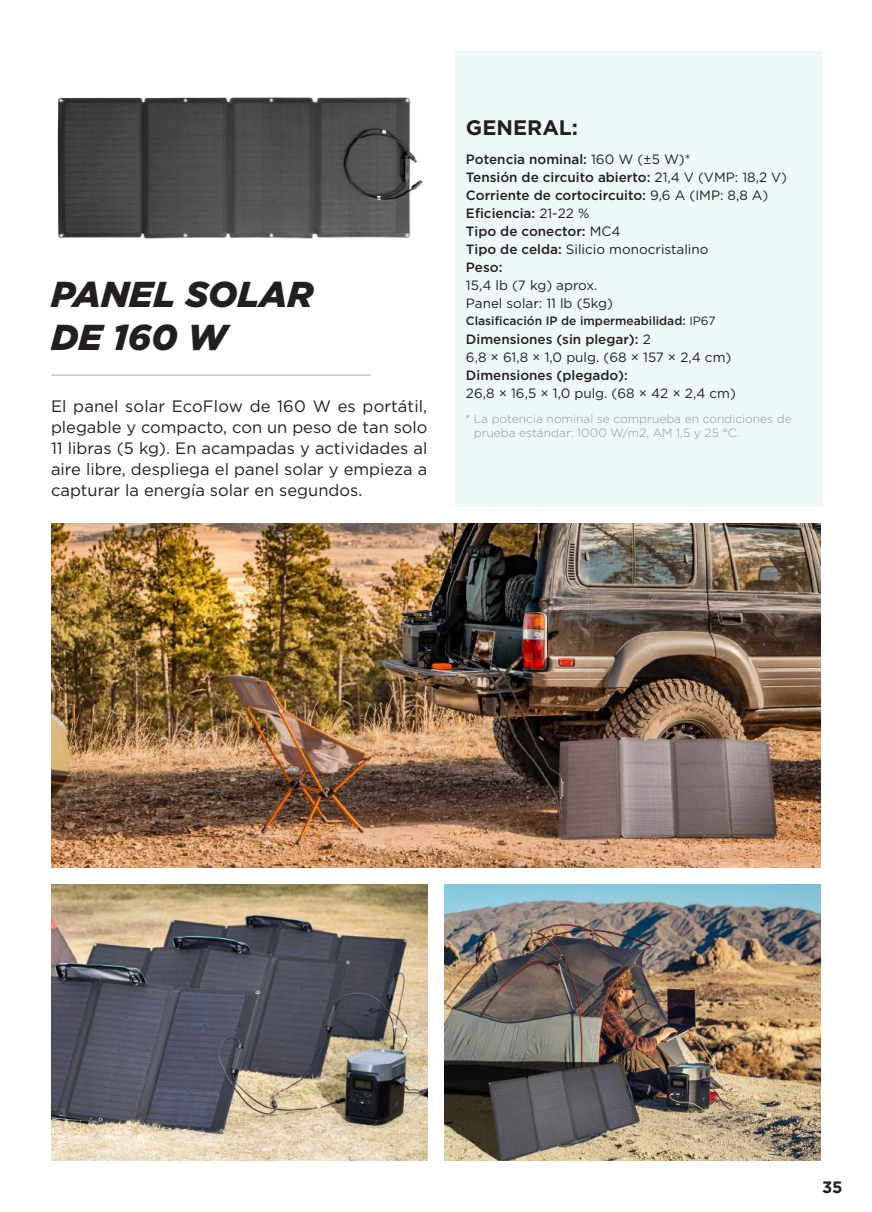
<style>
.page{position:relative;width:872px;height:1212px;background:#fff}
.page>*{position:absolute;margin:0;border:0;box-sizing:border-box;transform-origin:0 0}
.t1{font:italic 900 36px/43.2px "Gotham";color:#231f20}
.t2{font:700 21px "Gotham";color:#231f20}
.t3{font:16.5px/21px "Gotham";color:#231f20;text-align:justify}
.t4{font:700 16.5px "Gotham";color:#231f20}
.t5{font:500 13.5px/18px "Gotham";color:#231f20}
.t6{font:13.5px/18px "Gotham";color:#231f20}
.t7{font:300 12px/14.4px "Gotham";color:#939598}
.t8{font:500 12px "Gotham";color:#231f20}
.s1{font-weight:400}
.s2{font-weight:500}
</style>
<div class="page">
<div style="left:455px;top:51px;width:368px;height:455px;background:#edf9f8"></div>
<img style="left:51px;top:523px;width:769px;height:344px">
<img style="left:57px;top:97px;width:366px;height:142px">
<hr style="left:51px;top:375px;width:319px;height:1px;background:#a8a9ad">
<img style="left:51px;top:884px;width:376px;height:277px">
<img style="left:444px;top:884px;width:377px;height:277px">
<h1 class="t1" style="left:51px;top:272px;width:264px">PANEL SOLAR<br>DE 160 W</h1>
<p class="t3" style="left:51px;top:395px;width:378px">El panel solar EcoFlow de 160 W es portátil, plegable y compacto, con un peso de tan solo 11 libras (5 kg). En acampadas y actividades al aire libre, despliega el panel solar y empieza a capturar la energía solar en segundos.</p>
<h2 class="t2" style="left:466px;top:113px;width:114px">GENERAL:</h2>
<p class="t5" style="left:466px;top:150px;width:323px">Potencia nominal: <span class="s1">160 W (±5 W)*<br></span>Tensión de circuito abierto: <span class="s1">21,4 V (VMP: 18,2 V)<br></span>Corriente de cortocircuito: <span class="s1">9,6 A (IMP: 8,8 A)<br></span>Eficiencia: <span class="s1">21-22 %<br></span>Tipo de conector: <span class="s1">MC4<br></span>Tipo de celda: <span class="s1">Silicio monocristalino<br></span>Peso:</p>
<p class="t6" style="left:466px;top:276px;width:148px">15,4 lb (7 kg) aprox.<br>Panel solar: 11 lb (5kg)</p>
<p class="t8" style="left:466px;top:313px;width:251px">Clasificación IP de impermeabilidad: <span class="s1">IP67</span></p>
<p class="t6" style="left:466px;top:330px;width:267px"><span class="s2">Dimensiones (sin plegar):</span> 2<br>6,8 × 61,8 × 1,0 pulg. (68 × 157 × 2,4 cm)</p>
<p class="t5" style="left:466px;top:366px;width:163px">Dimensiones (plegado):</p>
<p class="t6" style="left:466px;top:384px;width:271px">26,8 × 16,5 × 1,0 pulg. (68 × 42 × 2,4 cm)</p>
<p class="t7" style="left:474px;top:411px;width:319px;text-indent:-9px">* La potencia nominal se comprueba en condiciones de prueba estándar: 1000 W/m2, AM 1,5 y 25 °C.</p>
<p class="t4" style="left:822px;top:1176px;width:22px">35</p>
</div>
